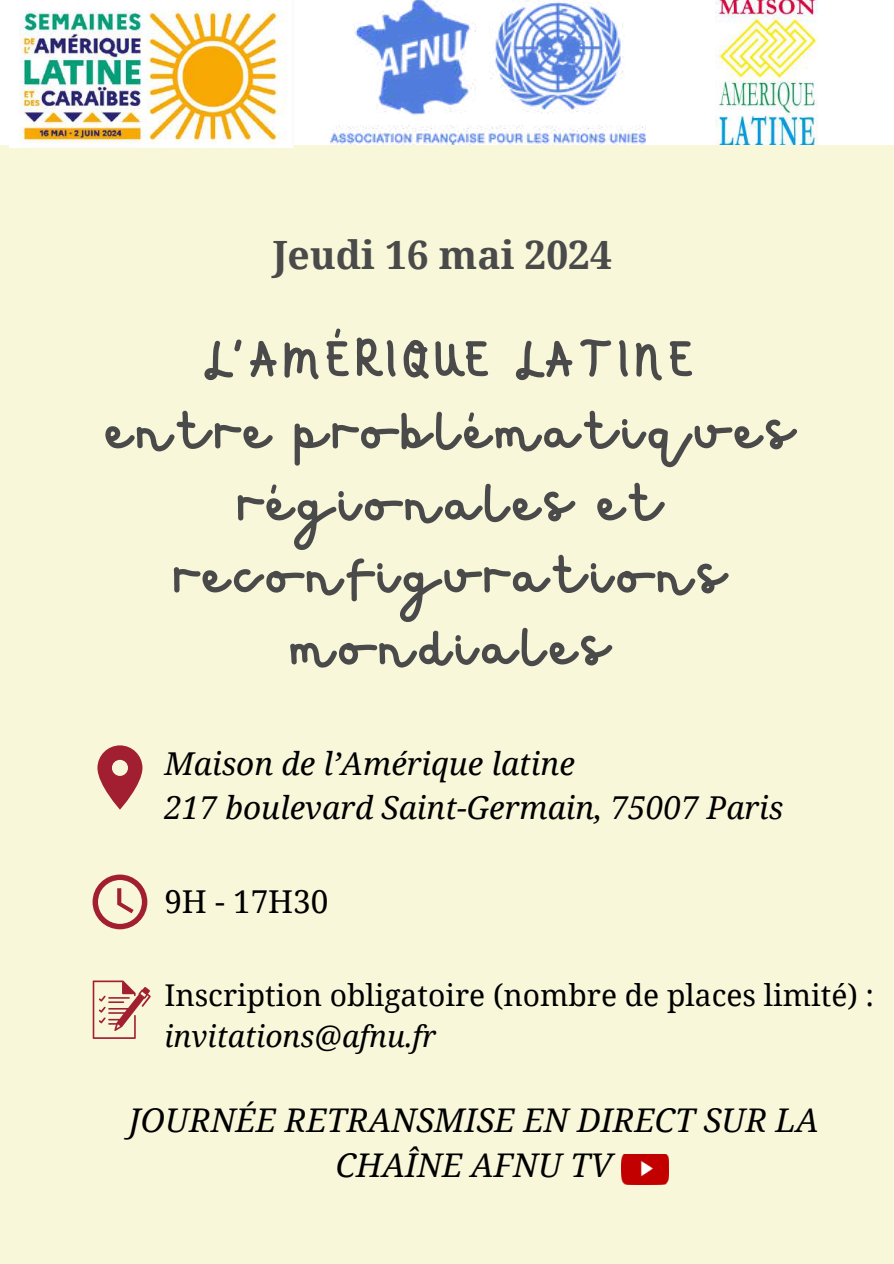
<style>
.page{position:relative;width:894px;height:1264px;background:#fff}
.page>*{position:absolute;margin:0;border:0;box-sizing:border-box;transform-origin:0 0}
.t1{font:65.7px/72px "Hibernate Two";letter-spacing:.1em;color:#4a4a4a;text-align:center}
.t2{font:700 39px "Noto Serif";color:#4a4a4a}
.t3{font:italic 32.7px/45px "Noto Serif";color:#000;text-align:center}
.t4{font:italic 31.5px/43.8px "Noto Serif";color:#000}
.t5{font:31.5px "Noto Serif";color:#000}
.t6{font:30px "Noto Serif";color:#000}
.t7{font:italic 30px "Noto Serif";color:#000}
</style>
<div class="page">
<div style="left:0;top:0;width:893px;height:1263px;background:#f8f7da"></div>
<div style="left:0;top:0;width:893px;height:144px;background:#fff"></div>
<img style="left:330px;top:0;width:315px;height:144px">
<svg style="left:97px;top:745px;width:45px;height:64px"></svg>
<svg style="left:92px;top:874px;width:55px;height:55px"></svg>
<svg style="left:93px;top:980px;width:58px;height:58px"></svg>
<img style="left:715px;top:0;width:102px;height:144px">
<img style="left:621px;top:1154px;width:47px;height:30px">
<img style="left:9px;top:10px;width:284px;height:137px">
<p class="t2" style="left:273px;top:228px;width:340px">Jeudi 16 mai 2024</p>
<p class="t1" style="left:105px;top:331px;width:688px">L’AMÉRIQUE LATINE<br>entre problématiques régionales et reconfigurations mondiales</p>
<p class="t4" style="left:164px;top:740px;width:620px">Maison de l’Amérique latine<br>217 boulevard Saint-Germain, 75007 Paris</p>
<p class="t5" style="left:164px;top:879px;width:166px">9H - 17H30</p>
<p class="t6" style="left:164px;top:973px;width:711px">Inscription obligatoire (nombre de places limité) :</p>
<p class="t7" style="left:164px;top:1015px;width:273px">invitations@afnu.fr</p>
<p class="t3" style="left:129px;top:1096px;width:691px">JOURNÉE RETRANSMISE EN DIRECT SUR LA<br>CHAÎNE AFNU TV</p>
</div>
